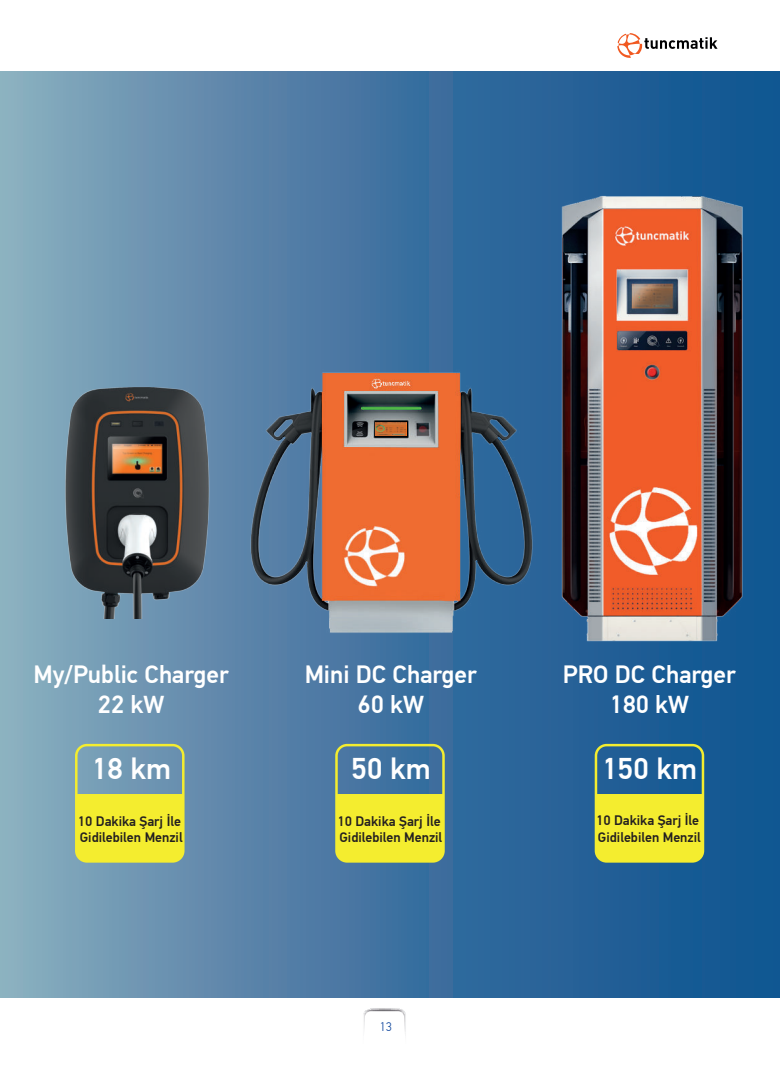
<style>
.page{position:relative;width:780px;height:1088px;background:#fff}
.page>*{position:absolute;margin:0;border:0;box-sizing:border-box;transform-origin:0 0}
.t1{font:500 30px "PF Din Text Pro";color:#fff}
.t2{font:500 25px/30px "PF Din Text Pro";color:#fff;text-align:center}
.t3{font:500 13.75px/16.5px "PF Din Text Pro";color:#231f20}
.t4{font:300 12.5px "PF Din Text Pro";color:#164ba0}
</style>
<div class="page">
<svg style="left:363px;top:1008px;width:43px;height:28px"></svg>
<div style="left:0;top:70px;width:779px;height:928px;background:linear-gradient(to right,#85a5ba,#054b8c)"></div>
<img style="left:245px;top:358px;width:231px;height:285px">
<svg style="left:617px;top:33px;width:100px;height:25px"></svg>
<img style="left:64px;top:382px;width:150px;height:237px">
<svg style="left:375px;top:422px;width:31px;height:14px"></svg>
<img style="left:476px;top:186px;width:303px;height:473px">
<div style="left:75px;top:744px;width:109px;height:118px;border:2px solid #f4ed2f;border-radius:11px"></div>
<div style="left:76px;top:794px;width:107px;height:67px;background:#f4ed2f"></div>
<div style="left:335px;top:744px;width:109px;height:118px;border:2px solid #f4ed2f;border-radius:11px"></div>
<div style="left:336px;top:794px;width:107px;height:67px;background:#f4ed2f"></div>
<div style="left:594px;top:744px;width:110px;height:118px;border:2px solid #f4ed2f;border-radius:11px"></div>
<div style="left:596px;top:794px;width:107px;height:67px;background:#f4ed2f"></div>
<h2 class="t2" style="left:34px;top:660px;width:197px">My/Public Charger<br>22 kW</h2>
<h1 class="t1" style="left:91px;top:751px;width:81px">18 km</h1>
<p class="t3" style="left:78px;top:813px;width:106px">10 Dakika Şarj İle<br>Gidilebilen Menzil</p>
<h2 class="t2" style="left:305px;top:660px;width:173px">Mini DC Charger<br>60 kW</h2>
<h1 class="t1" style="left:351px;top:751px;width:81px">50 km</h1>
<p class="t3" style="left:337px;top:813px;width:106px">10 Dakika Şarj İle<br>Gidilebilen Menzil</p>
<p class="t4" style="left:380px;top:1020px;width:14px">13</p>
<h2 class="t2" style="left:563px;top:659px;width:174px">PRO DC Charger<br>180 kW</h2>
<h1 class="t1" style="left:601px;top:750px;width:97px">150 km</h1>
<p class="t3" style="left:596px;top:812px;width:106px">10 Dakika Şarj İle<br>Gidilebilen Menzil</p>
</div>
